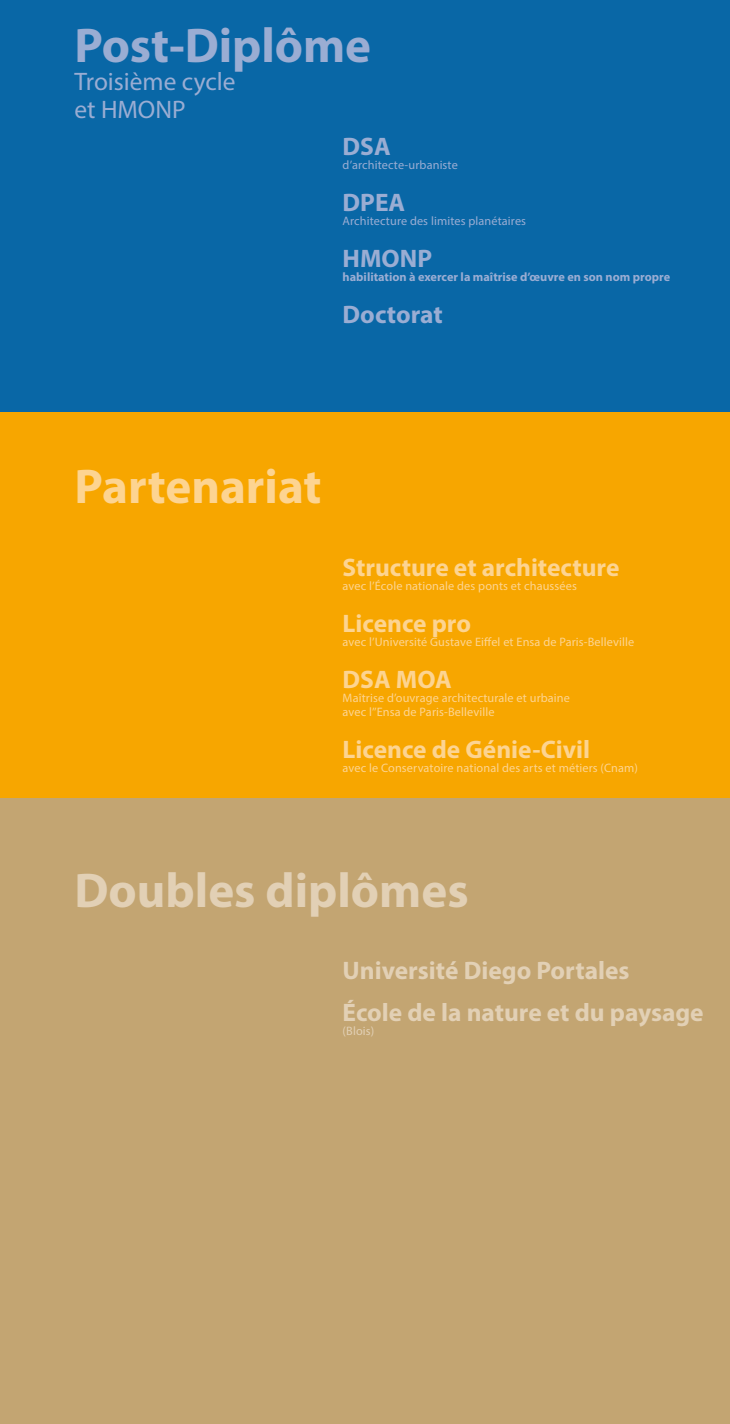
<style>
.page{position:relative;width:730px;height:1424px;background:#fff}
.page>*{position:absolute;margin:0;border:0;box-sizing:border-box;transform-origin:0 0}
.t1{font:700 49px "Myriad Pro";color:#e2d0b5}
.t2{font:700 49px "Myriad Pro";color:#9aadd3}
.t3{font:700 49px "Myriad Pro";color:#fdd491}
.t4{font:700 25.38px "Myriad Pro";color:#fdd491}
.t5{font:700 25.38px/42px "Myriad Pro";color:#e2d0b5}
.t6{font:25.38px/28px "Myriad Pro";color:#9aadd3}
.t7{font:700 25.38px "Myriad Pro";color:#9aadd3}
.t8{font:12.25px/14px "Myriad Pro";letter-spacing:.01em;color:#fdd491}
.t9{font:12.25px "Myriad Pro";letter-spacing:.01em;color:#9aadd3}
.t10{font:700 12.25px "Myriad Pro";color:#9aadd3}
.t11{font:12.25px "Myriad Pro";letter-spacing:.01em;color:#e2d0b5}
</style>
<div class="page">
<hr style="left:0;top:694px;width:1px;height:730px;background:#007e72">
<div style="left:0;top:0;width:729px;height:412px;background:#0967a6"></div>
<div style="left:1px;top:412px;width:728px;height:387px;background:#f7a600"></div>
<div style="left:0;top:799px;width:729px;height:625px;background:#c3a572"></div>
<h1 class="t2" style="left:74px;top:13px;width:298px">Post-Diplôme</h1>
<h2 class="t6" style="left:74px;top:67px;width:162px">Troisième cycle et HMONP</h2>
<h2 class="t7" style="left:342px;top:130px;width:50px">DSA</h2>
<p class="t9" style="left:342px;top:158px;width:117px">d’architecte-urbaniste</p>
<h2 class="t7" style="left:342px;top:186px;width:64px">DPEA</h2>
<p class="t9" style="left:342px;top:214px;width:185px">Architecture des limites planétaires</p>
<h2 class="t7" style="left:342px;top:242px;width:91px">HMONP</h2>
<p class="t10" style="left:342px;top:269px;width:329px">habilitation à exercer la maîtrise d’œuvre en son nom propre</p>
<h2 class="t7" style="left:342px;top:298px;width:101px">Doctorat</h2>
<h1 class="t3" style="left:74px;top:454px;width:248px">Partenariat</h1>
<h2 class="t4" style="left:342px;top:551px;width:278px">Structure et architecture</h2>
<p class="t8" style="left:342px;top:578px;width:236px">avec l’École nationale des ponts et chaussées</p>
<h2 class="t4" style="left:342px;top:607px;width:130px">Licence pro</h2>
<p class="t8" style="left:342px;top:634px;width:293px">avec l’Université Gustave Eiffel et Ensa de Paris-Belleville</p>
<h2 class="t4" style="left:342px;top:663px;width:111px">DSA MOA</h2>
<p class="t8" style="left:342px;top:690px;width:229px">Maîtrise d’ouvrage architecturale et urbaine avec l’’Ensa de Paris-Belleville</p>
<h2 class="t4" style="left:342px;top:733px;width:249px">Licence de Génie-Civil</h2>
<p class="t8" style="left:342px;top:760px;width:297px">avec le Conservatoire national des arts et métiers (Cnam)</p>
<h1 class="t1" style="left:74px;top:858px;width:395px">Doubles diplômes</h1>
<h2 class="t5" style="left:342px;top:949px;width:362px">Université Diego Portales<br>École de la nature et du paysage</h2>
<p class="t11" style="left:342px;top:1023px;width:33px">(Blois)</p>
</div>
